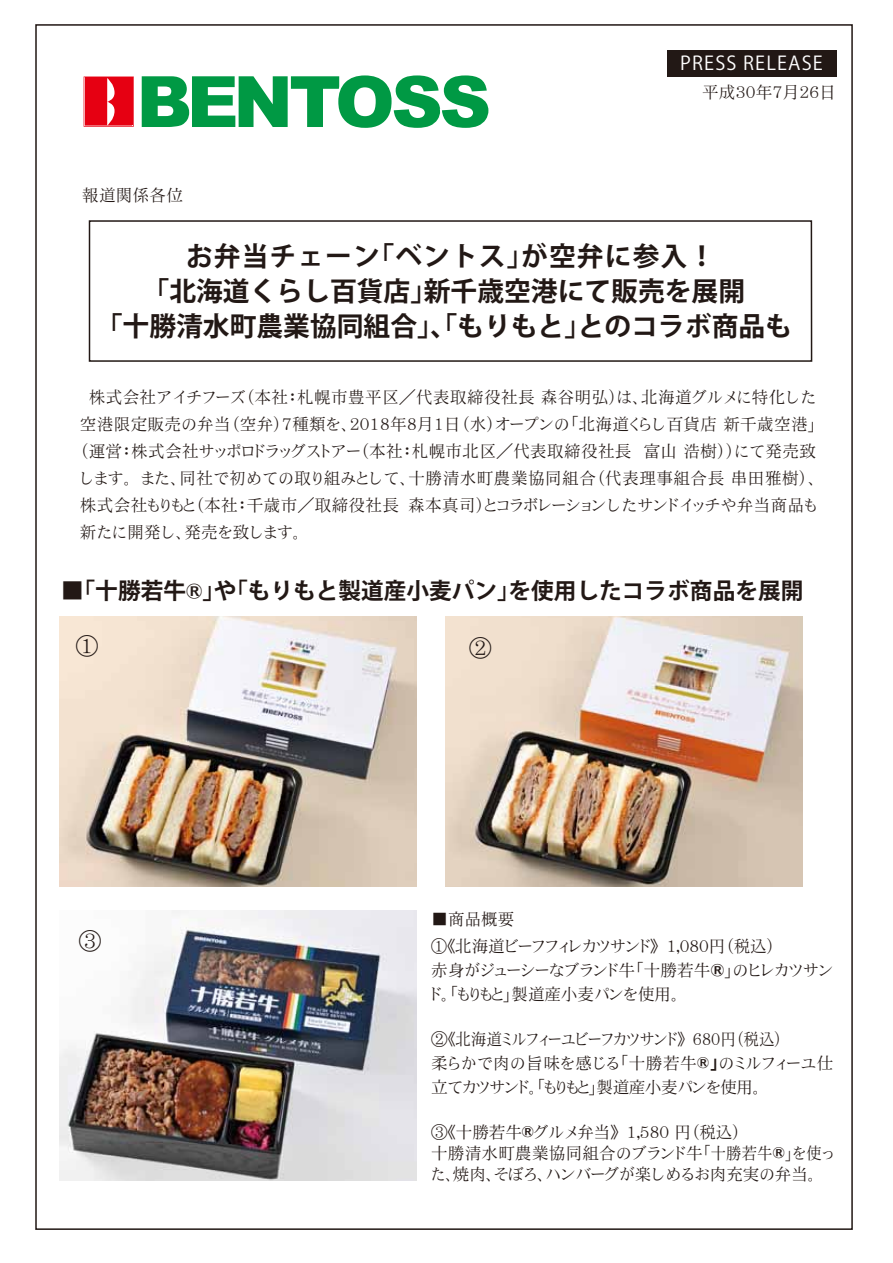
<style>
.page{position:relative;width:893px;height:1263px;background:#fff}
.page>*{position:absolute;margin:0;border:0;box-sizing:border-box;transform-origin:0 0}
.t1{font:700 26.85px/35.1px "Koz Go Pro";color:#221815;text-align:center}
.t2{font:700 22.65px "Koz Go Pro";color:#221815}
.t3{font:22.5px "DF Mincho P W3 WING RKSJ H";color:#221815}
.t4{font:18.9px "Koz Go Pro";letter-spacing:.06em;color:#fff}
.t5{font:16.5px/27px "DF Mincho P W3 WING RKSJ H";letter-spacing:.015em;color:#221815}
.t6{font:16.5px/24px "DF Mincho P W3 WING RKSJ H";letter-spacing:.015em;color:#221815;scale:.96 1}
.s1{font-family:"HG Gothic E";font-weight:400;font-size:16.35px}
.s2{font-family:"HG Gothic E";font-size:13.5px}
.s3{font-family:"HG Gothic E";font-size:12px}
.s4{font-family:"HG Gothic E"}
</style>
<div class="page">
<svg style="left:83px;top:75px;width:406px;height:53px"></svg>
<div style="left:668px;top:50px;width:169px;height:26px;background:#221815"></div>
<div style="left:89px;top:220px;width:723px;height:142px;border:2px solid #221815"></div>
<img style="left:60px;top:617px;width:357px;height:270px">
<img style="left:60px;top:911px;width:357px;height:270px">
<img style="left:445px;top:617px;width:357px;height:270px">
<p class="t5" style="left:82px;top:182px;width:102px">報道関係各位</p>
<p class="t4" style="left:680px;top:51px;width:144px">PRESS RELEASE</p>
<p class="t5" style="left:702px;top:78px;width:136px">平成30年7月26日</p>
<h1 class="t1" style="left:96px;top:241px;width:698px">お弁当チェーン「ベントス」が空弁に参入！<br>「北海道くらし百貨店」新千歳空港にて販売を展開<br>「十勝清水町農業協同組合」、「もりもと」とのコラボ商品も</h1>
<p class="t5" style="left:80px;top:384px;width:738px;text-align:justify">　株式会社アイチフーズ（本社：札幌市豊平区／代表取締役社長 森谷明弘）は、北海道グルメに特化した空港限定販売の弁当（空弁）7種類を、2018年8月1日（水）オープンの「北海道くらし百貨店 新千歳空港」（運営：株式会社サッポロドラッグストアー（本社：札幌市北区／代表取締役社長 富山 浩樹））にて発売致します。　また、同社で初めての取り組みとして、十勝清水町農業協同組合（代表理事組合長 串田雅樹）、株式会社もりもと（本社：千歳市／取締役社長　森本真司）とコラボレーションしたサンドイッチや弁当商品も新たに開発し、発売を致します。</p>
<h2 class="t2" style="left:61px;top:576px;width:744px">■「十勝若牛<span class="s1">®</span>」や「もりもと製道産小麦パン」を使用したコラボ商品を展開</h2>
<h3 class="t3" style="left:76px;top:635px;width:24px">①</h3>
<h3 class="t3" style="left:79px;top:930px;width:24px">③</h3>
<h3 class="t3" style="left:469px;top:636px;width:24px">②</h3>
<p class="t5" style="left:432px;top:906px;width:84px">■商品概要</p>
<p class="t6" style="left:431px;top:934px;width:420px">①《北海道ビーフフィレカツサンド》　1,080円（税込）<br>赤身がジューシーなブランド牛「十勝若牛<span class="s2">®</span>」のヒレカツサンド。「もりもと」製道産小麦パンを使用。</p>
<p class="t5" style="left:431px;top:1027px;width:404px;line-height:24px">②《北海道ミルフィーユビーフカツサンド》　680円（税込）<br>柔らかで肉の旨味を感じる「十勝若牛<span class="s3">®</span><span class="s4">」</span>のミルフィーユ仕立てカツサンド。「もりもと」製道産小麦パンを使用。</p>
<p class="t5" style="left:431px;top:1121px;width:404px;line-height:21px">③《十勝若牛<span class="s3">®</span>グルメ弁当》　1,580 円（税込）<br>十勝清水町農業協同組合のブランド牛「十勝若牛<span class="s3">®</span>」を使った、焼肉、そぼろ、ハンバーグが楽しめるお肉充実の弁当。</p>
</div>
